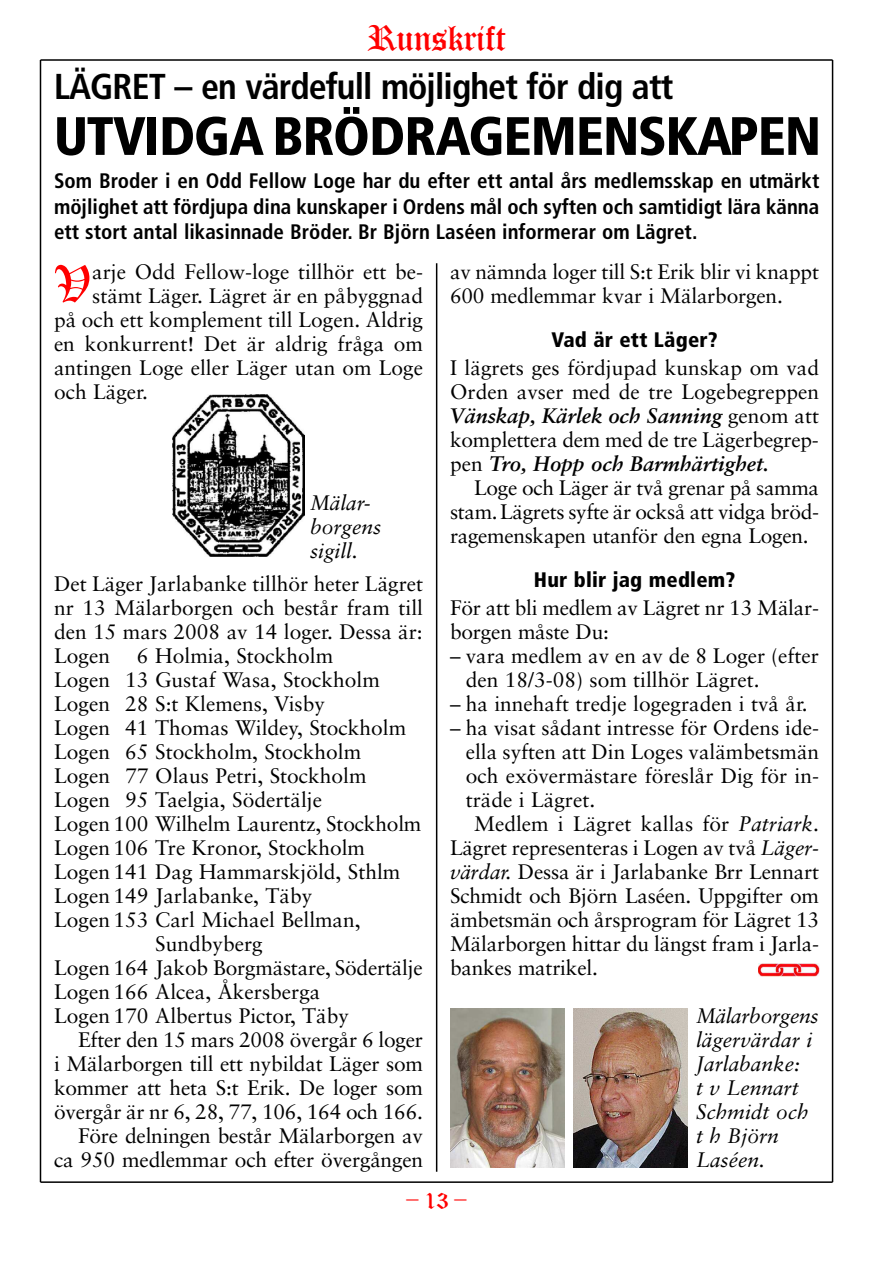
<style>
.page{position:relative;width:893px;height:1263px;background:#fff}
.page>*{position:absolute;margin:0;border:0;box-sizing:border-box;transform-origin:0 0}
.t1{font:900 condensed 54px "Frutiger";letter-spacing:-.015em;color:#000}
.t2{font:51px "Old English Text";color:#f00}
.t3{font:700 condensed 36px "Frutiger";letter-spacing:-.025em;color:#000}
.t4{font:36px "Old English Text";letter-spacing:-.015em;color:#f00}
.t5{font:24px "Old English Text";color:#f00}
.t6{font:21px/24px "Sabon";color:#000;text-align:justify}
.t7{font:700 condensed 21px/25.5px "Frutiger";color:#000;text-align:justify}
.t8{font:italic 21px/24px "Sabon";color:#000}
.t9{font:900 condensed 21px "Frutiger";letter-spacing:.01em;color:#000}
.s1{font-weight:700;font-style:italic}
.s2{font-style:italic}
</style>
<div class="page">
<hr style="left:40px;top:59px;width:792px;height:2px;background:#000">
<hr style="left:40px;top:60px;width:1px;height:1122px;background:#000">
<hr style="left:832px;top:60px;width:1px;height:1122px;background:#000">
<hr style="left:40px;top:1181px;width:792px;height:2px;background:#000">
<img style="left:173px;top:395px;width:131px;height:162px">
<img style="left:758px;top:963px;width:61px;height:13px">
<img style="left:450px;top:1008px;width:114px;height:159px">
<img style="left:573px;top:1008px;width:114px;height:159px">
<hr style="left:436px;top:263px;width:1px;height:909px;background:#000">
<h3 class="t4" style="left:367px;top:17px;width:140px">Runskrift</h3>
<h3 class="t3" style="left:54px;top:72px;width:621px">LÄGRET – en värdefull möjlighet för dig att</h3>
<h1 class="t1" style="left:54px;top:114px;width:768px">UTVIDGA BRÖDRAGEMENSKAPEN</h1>
<p class="t7" style="left:54px;top:170px;width:767px">Som Broder i en Odd Fellow Loge har du efter ett antal års medlemsskap en utmärkt möjlighet att fördjupa dina kunskaper i Ordens mål och syften och samtidigt lära känna ett stort antal likasinnade Bröder. Br Björn Laséen informerar om Lägret.</p>
<h2 class="t2" style="left:54px;top:255px;width:39px">V</h2>
<p class="t6" style="left:92px;top:261px;width:332px">arje Odd Fellow-loge tillhör ett be-</p>
<p class="t6" style="left:92px;top:285px;width:332px">stämt Läger. Lägret är en påbyggnad</p>
<p class="t6" style="left:54px;top:309px;width:371px">på och ett komplement till Logen. Aldrig</p>
<p class="t6" style="left:54px;top:333px;width:371px">en konkurrent! Det är aldrig fråga om</p>
<p class="t6" style="left:54px;top:357px;width:371px">antingen Loge eller Läger utan om Loge</p>
<p class="t6" style="left:54px;top:381px;width:95px">och Läger.</p>
<p class="t6" style="left:450px;top:261px;width:371px">av nämnda loger till S:t Erik blir vi knappt<br>600 medlemmar kvar i Mälarborgen.</p>
<p class="t9" style="left:551px;top:331px;width:168px">Vad är ett Läger?</p>
<p class="t6" style="left:450px;top:357px;width:371px">I lägrets ges fördjupad kunskap om vad Orden avser med de tre Logebegreppen <span class="s1">Vänskap, Kärlek och Sanning</span> genom att komplettera dem med de tre Lägerbegrep&shy;pen <span class="s1">Tro, Hopp och Barmhärtighet.</span></p>
<p class="t6" style="left:450px;top:477px;width:371px;text-indent:24px">Loge och Läger är två grenar på samma stam.Lägrets syfte är också att vidga bröd&shy;ragemenskapen utanför den egna Logen.</p>
<p class="t9" style="left:534px;top:571px;width:203px">Hur blir jag medlem?</p>
<p class="t6" style="left:450px;top:597px;width:371px">För att bli medlem av Lägret nr 13 Mälar&shy;borgen måste Du:</p>
<p class="t6" style="left:466px;top:645px;width:355px;text-indent:-16px">– vara medlem av en av de 8 Loger (efter den 18/3-08) som tillhör Lägret.</p>
<p class="t6" style="left:450px;top:693px;width:359px">– ha innehaft tredje logegraden i två år.</p>
<p class="t6" style="left:450px;top:717px;width:371px">– ha visat sådant intresse för Ordens ide-</p>
<p class="t6" style="left:466px;top:741px;width:355px">ella syften att Din Loges valämbetsmän</p>
<p class="t6" style="left:466px;top:765px;width:355px">och exövermästare föreslår Dig för in-</p>
<p class="t6" style="left:466px;top:789px;width:131px">träde i Lägret.</p>
<p class="t6" style="left:474px;top:813px;width:347px">Medlem i Lägret kallas för <span class="s2">Patriark</span>.</p>
<p class="t6" style="left:450px;top:837px;width:371px">Lägret representeras i Logen av två <span class="s2">Läger-</span></p>
<p class="t6" style="left:450px;top:861px;width:371px"><span class="s2">värdar.</span> Dessa är i Jarlabanke Brr Lennart</p>
<p class="t6" style="left:450px;top:885px;width:371px">Schmidt och Björn Laséen. Uppgifter om</p>
<p class="t6" style="left:450px;top:909px;width:371px">ämbetsmän och årsprogram för Lägret 13</p>
<p class="t6" style="left:450px;top:933px;width:371px">Mälarborgen hittar du längst fram i Jarla-</p>
<p class="t6" style="left:450px;top:957px;width:149px">bankes matrikel.</p>
<p class="t8" style="left:310px;top:492px;width:73px">Mälar&shy;borgens sigill.</p>
<p class="t6" style="left:54px;top:573px;width:371px">Det Läger Jarlabanke tillhör heter Lägret nr 13 Mälarborgen och består fram till den 15 mars 2008 av 14 loger. Dessa är:<br>Logen</p>
<p class="t6" style="left:137px;top:645px;width:198px">6 Holmia, Stockholm</p>
<p class="t6" style="left:54px;top:669px;width:327px">Logen 13 Gustaf Wasa, Stockholm</p>
<p class="t6" style="left:54px;top:693px;width:272px">Logen 28 S:t Klemens, Visby</p>
<p class="t6" style="left:54px;top:717px;width:354px">Logen 41 Thomas Wildey, Stockholm</p>
<p class="t6" style="left:54px;top:741px;width:309px">Logen 65 Stockholm, Stockholm</p>
<p class="t6" style="left:54px;top:765px;width:314px">Logen 77 Olaus Petri, Stockholm</p>
<p class="t6" style="left:54px;top:789px;width:270px">Logen 95 Taelgia, Södertälje</p>
<p class="t6" style="left:54px;top:813px;width:369px">Logen 100 Wilhelm Laurentz, Stockholm</p>
<p class="t6" style="left:54px;top:837px;width:313px">Logen 106 Tre Kronor, Stockholm</p>
<p class="t6" style="left:54px;top:861px;width:348px">Logen 141 Dag Hammarskjöld, Sthlm</p>
<p class="t6" style="left:54px;top:885px;width:260px">Logen 149 Jarlabanke, Täby</p>
<p class="t6" style="left:54px;top:909px;width:308px">Logen 153 Carl Michael Bellman,</p>
<p class="t6" style="left:155px;top:933px;width:109px">Sundbyberg</p>
<p class="t6" style="left:54px;top:957px;width:370px">Logen 164 Jakob Borgmästare, Södertälje</p>
<p class="t6" style="left:54px;top:981px;width:268px">Logen 166 Alcea, Åkersberga</p>
<p class="t6" style="left:54px;top:1005px;width:296px">Logen 170 Albertus Pictor, Täby</p>
<p class="t6" style="left:78px;top:1029px;width:347px">Efter den 15 mars 2008 övergår 6 loger</p>
<p class="t6" style="left:54px;top:1053px;width:371px">i Mälarborgen till ett nybildat Läger som</p>
<p class="t6" style="left:54px;top:1077px;width:371px">kommer att heta S:t Erik. De loger som</p>
<p class="t6" style="left:54px;top:1101px;width:371px">övergår är nr 6, 28, 77, 106, 164 och 166.</p>
<p class="t6" style="left:78px;top:1125px;width:347px">Före delningen består Mälarborgen av</p>
<p class="t6" style="left:54px;top:1149px;width:371px">ca 950 medlemmar och efter övergången</p>
<p class="t8" style="left:696px;top:1005px;width:124px">Mälarborgens lägervärdar i<br>Jarlabanke:<br>t v Lennart<br>Schmidt och t h Björn<br>Laséen.</p>
<p class="t5" style="left:406px;top:1185px;width:62px">– 13 –</p>
</div>
